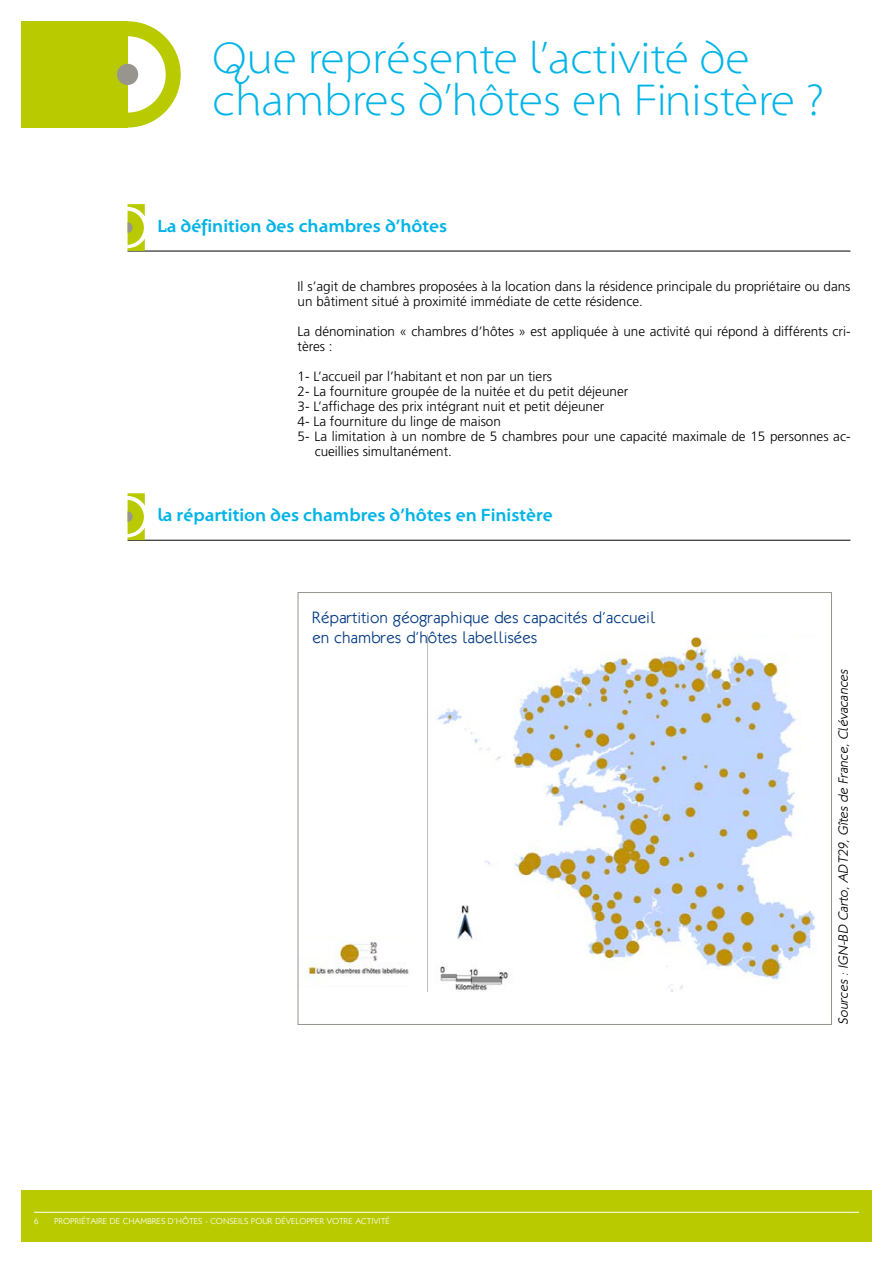
<style>
.page{position:relative;width:893px;height:1263px;background:#fff}
.page>*{position:absolute;margin:0;border:0;box-sizing:border-box;transform-origin:0 0}
.t1{font:45px/42px "Santana";color:#00b4e7}
.t2{font:700 18px "Santana";color:#00b4e7}
.t3{font:300 16.5px/19.8px "Klill";color:#003882}
.t4{font:300 13.5px/15px "Frutiger LT Std";color:#000}
.t5{font:italic 300 13.5px "Klill";color:#000}
.t6{font:300 8.7px "Klill";color:#fff}
</style>
<div class="page">
<div style="left:21px;top:1191px;width:851px;height:51px;background:#b9cb00"></div>
<hr style="left:34px;top:1212px;width:825px;height:1px;background:#fff">
<div style="left:21px;top:21px;width:107px;height:107px;background:#b9cb00"></div>
<div style="left:74px;top:21px;width:107px;height:107px;border:15px solid #b9cb00;border-radius:50%"></div>
<div style="left:117px;top:64px;width:21px;height:21px;background:#97958e;border-radius:50%"></div>
<hr style="left:128px;top:251px;width:722px;height:1px;background:#000">
<svg style="left:128px;top:204px;width:17px;height:47px"></svg>
<hr style="left:128px;top:540px;width:722px;height:1px;background:#000">
<svg style="left:128px;top:493px;width:17px;height:47px"></svg>
<img style="left:427px;top:634px;width:389px;height:358px">
<img style="left:304px;top:941px;width:105px;height:42px">
<h1 class="t1" style="left:213px;top:40px;width:613px">Que représente l’activité de chambres d’hôtes en Finistère ?</h1>
<h2 class="t2" style="left:157px;top:215px;width:291px">La définition des chambres d’hôtes</h2>
<p class="t4" style="left:298px;top:279px;width:554px">Il s’agit de chambres proposées à la location dans la résidence principale du propriétaire ou dans un bâtiment situé à proximité immédiate de cette résidence.</p>
<p class="t4" style="left:298px;top:324px;width:554px">La dénomination « chambres d’hôtes » est appliquée à une activité qui répond à différents cri&shy;tères :</p>
<p class="t4" style="left:298px;top:369px;width:256px">1- L’accueil par l’habitant et non par un tiers</p>
<p class="t4" style="left:298px;top:384px;width:332px">2- La fourniture groupée de la nuitée et du petit déjeuner</p>
<p class="t4" style="left:298px;top:399px;width:308px">3- L’affichage des prix intégrant nuit et petit déjeuner</p>
<p class="t4" style="left:298px;top:414px;width:205px">4- La fourniture du linge de maison</p>
<p class="t4" style="left:298px;top:429px;width:554px">5- La limitation à un nombre de 5 chambres pour une capacité maximale de 15 personnes ac-</p>
<p class="t4" style="left:315px;top:444px;width:139px">cueillies simultanément.</p>
<h2 class="t2" style="left:157px;top:504px;width:397px">la répartition des chambres d’hôtes en Finistère</h2>
<p class="t3" style="left:312px;top:608px;width:344px">Répartition géographique des capacités d’accueil en chambres d’hôtes labellisées</p>
<p class="t6" style="left:34px;top:1216px;width:6px">6</p>
<p class="t6" style="left:54px;top:1216px;width:337px">PROPRIÉTAIRE DE CHAMBRES D’HÔTES - CONSEILS POUR DÉVELOPPER VOTRE ACTIVITÉ</p>
<p class="t5" style="left:836px;top:1025px;width:359px;rotate:-90deg">Sources : IGN-BD Carto, ADT29, Gîtes de France, Clévacances</p>
</div>
